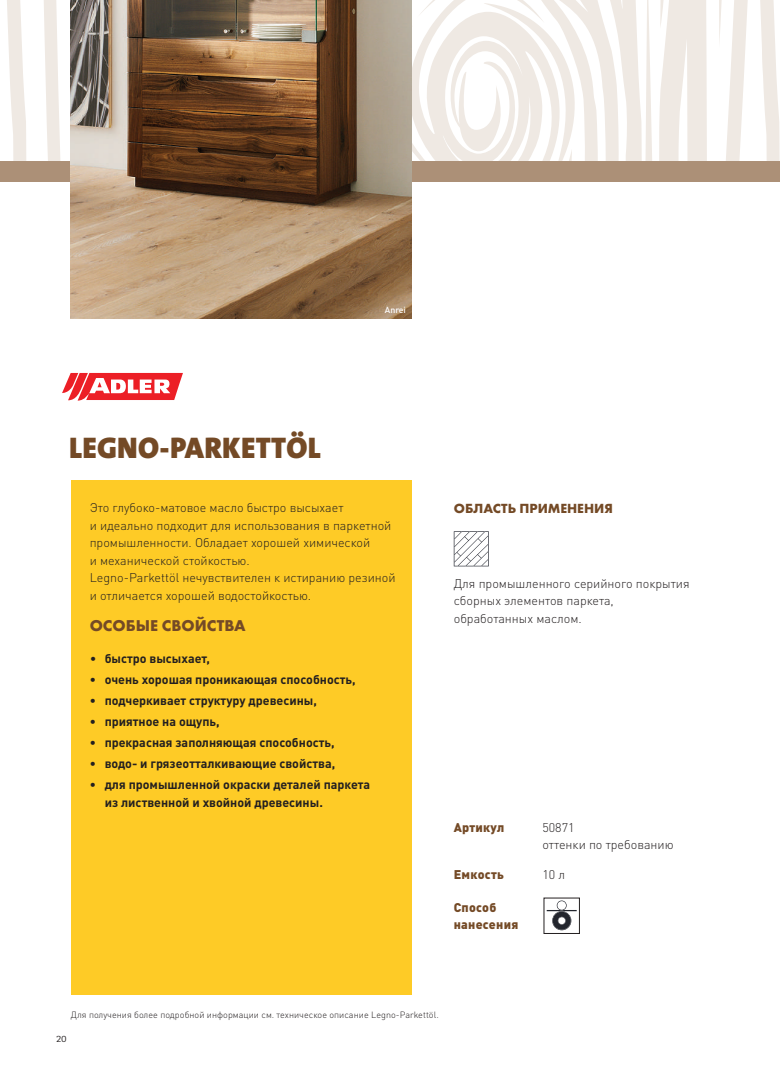
<style>
.page{position:relative;width:780px;height:1088px;background:#fff}
.page>*{position:absolute;margin:0;border:0;box-sizing:border-box;transform-origin:0 0}
.t1{font:900 30px "The Mix";letter-spacing:.01em;color:#744a26}
.t2{font:700 16.25px "Futura PT";color:#744a26}
.t3{font:700 13.75px "Futura PT";color:#744a26}
.t4{font:300 12.5px/17.5px "DIN Pro";color:#231f20}
.t5{font:700 12.5px/17.5px "DIN Pro";color:#231f20}
.t6{font:900 12.5px/16.2px "DIN Pro";letter-spacing:.02em;color:#744a26}
.t7{font:300 9px "DIN Pro";letter-spacing:.005em;color:#231f20}
.t8{font:500 8.75px "DIN Pro";color:#fff}
.t9{font:8.75px "Bitter";color:#231f20}
.s1{font-weight:300}
</style>
<div class="page">
<svg style="left:411px;top:0;width:351px;height:161px;fill:#f0eae5"></svg>
<svg style="left:7px;top:0;width:64px;height:161px"></svg>
<svg style="left:762px;top:0;width:18px;height:161px"></svg>
<div style="left:762px;top:161px;width:18px;height:20px;background:#ac9077"></div>
<div style="left:0;top:161px;width:762px;height:20px;background:#ac9077"></div>
<img style="left:71px;top:0;width:340px;height:319px">
<svg style="left:62px;top:373px;width:121px;height:28px"></svg>
<div style="left:71px;top:480px;width:340px;height:515px;background:#fecb26"></div>
<svg style="left:454px;top:531px;width:35px;height:35px"></svg>
<svg style="left:546px;top:900px;width:30px;height:30px"></svg>
<p class="t8" style="left:385px;top:302px;width:23px">Anrei</p>
<h1 class="t1" style="left:69px;top:422px;width:253px">LEGNO-PARKETTÖL</h1>
<p class="t4" style="left:90px;top:498px;width:307px">Это глубоко-матовое масло быстро высыхает<br>и идеально подходит для использования в паркетной промышленности. Обладает хорошей химической<br>и механической стойкостью.<br>Legno-Parkettöl нечувствителен к истиранию резиной и отличается хорошей водостойкостью.</p>
<h2 class="t2" style="left:90px;top:615px;width:158px">ОСОБЫЕ СВОЙСТВА</h2>
<p class="t5" style="left:90px;top:648px;width:122px"><span class="s1">•</span> быстро высыхает,</p>
<p class="t5" style="left:90px;top:669px;width:267px">• очень хорошая проникающая способность,</p>
<p class="t5" style="left:90px;top:690px;width:229px">• подчеркивает структуру древесины,</p>
<p class="t5" style="left:90px;top:711px;width:131px">• приятное на ощупь,</p>
<p class="t5" style="left:90px;top:732px;width:246px">• прекрасная заполняющая способность,</p>
<p class="t5" style="left:90px;top:753px;width:247px">• водо- и грязеотталкивающие свойства,</p>
<p class="t5" style="left:105px;top:774px;width:267px;text-indent:-15px">• для промышленной окраски деталей паркета из лиственной и хвойной древесины.</p>
<p class="t3" style="left:454px;top:499px;width:161px">ОБЛАСТЬ ПРИМЕНЕНИЯ</p>
<p class="t4" style="left:454px;top:573px;width:237px">Для промышленного серийного покрытия сборных элементов паркета, обработанных маслом.</p>
<p class="t6" style="left:454px;top:818px;width:52px">Артикул</p>
<p class="t4" style="left:542px;top:819px;width:133px;line-height:16.2px">50871<br>оттенки по требованию</p>
<p class="t6" style="left:454px;top:865px;width:52px">Емкость</p>
<p class="t4" style="left:542px;top:865px;width:24px">10 л</p>
<p class="t6" style="left:454px;top:898px;width:66px">Способ нанесения</p>
<p class="t7" style="left:71px;top:1007px;width:369px">Для получения более подробной информации см. техническое описание Legno-Parkettöl.</p>
<p class="t9" style="left:57px;top:1033px;width:12px">20</p>
</div>
